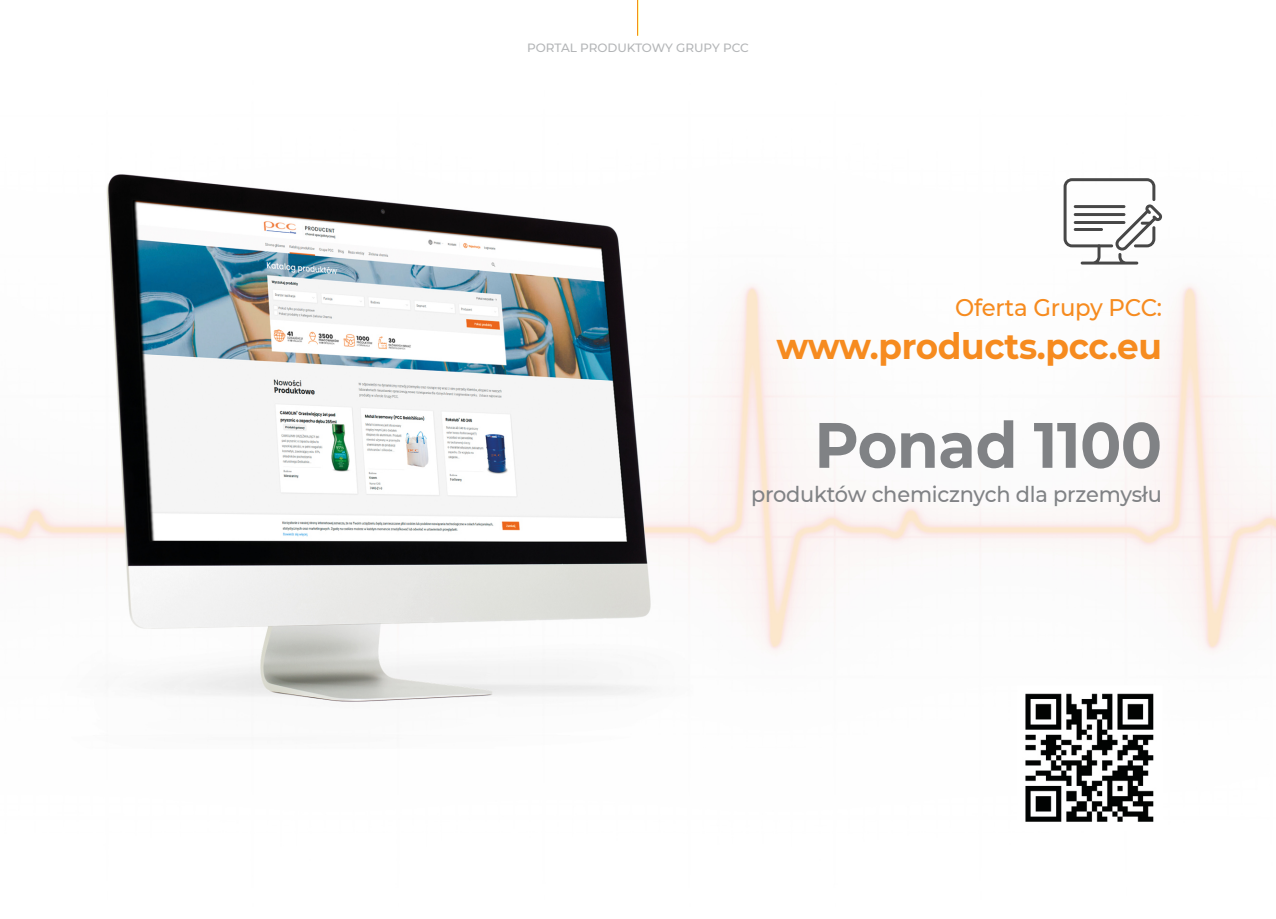
<style>
.page{position:relative;width:1276px;height:919px;background:#fff}
.page>*{position:absolute;margin:0;border:0;box-sizing:border-box;transform-origin:0 0}
.t1{font:700 64px "Montserrat";letter-spacing:-.01em;color:#808285;scale:.95 1}
.t2{font:700 36px "Montserrat";letter-spacing:-.01em;color:#f68b1f;scale:.95 1}
.t3{font:500 24px "Montserrat";letter-spacing:-.01em;color:#f68b1f;scale:.95 1}
.t4{font:500 22px "Montserrat";letter-spacing:-.01em;color:#808285;scale:.95 1}
.t5{font:500 12px "Montserrat";color:#b3b5b7}
</style>
<div class="page">
<img style="left:0;top:0;width:1275px;height:822px">
<hr style="left:637px;top:0;width:1px;height:36px;background:#f68b1f">
<svg style="left:1063px;top:178px;width:99px;height:86px"></svg>
<hr style="left:1073px;top:221px;width:52px;height:3px;background:#474747">
<hr style="left:1073px;top:228px;width:30px;height:3px;background:#474747">
<hr style="left:1073px;top:205px;width:52px;height:3px;background:#474747">
<hr style="left:1073px;top:213px;width:52px;height:3px;background:#474747">
<p class="t5" style="left:527px;top:40px;width:223px">PORTAL PRODUKTOWY GRUPY PCC</p>
<p class="t3" style="left:955px;top:291px;width:219px">Oferta Grupy PCC:</p>
<p class="t2" style="left:776px;top:320px;width:407px">www.products.pcc.eu</p>
<p class="t1" style="left:814px;top:399px;width:367px">Ponad 1100</p>
<p class="t4" style="left:751px;top:478px;width:434px">produktów chemicznych dla przemysłu</p>
</div>
